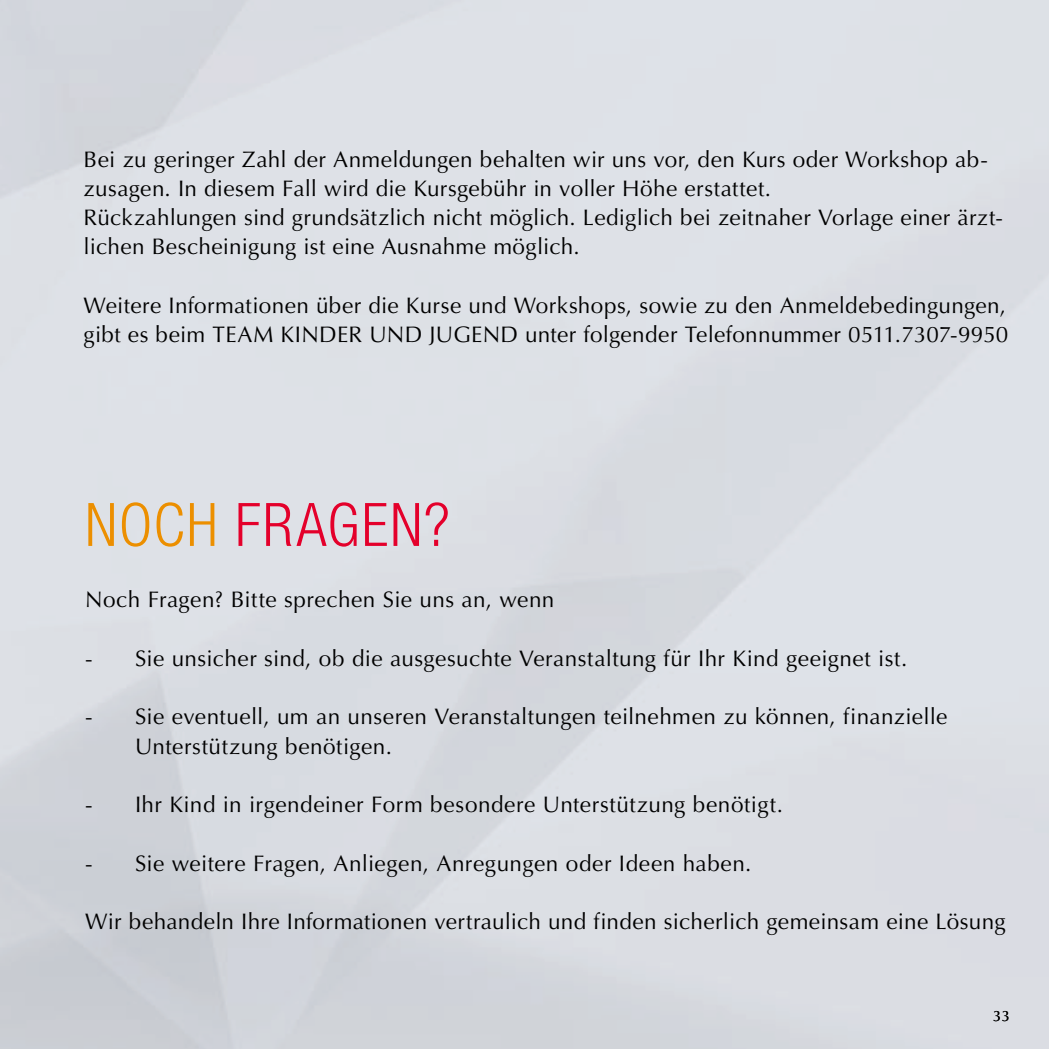
<style>
.page{position:relative;width:1049px;height:1049px;background:#fff}
.page>*{position:absolute;margin:0;border:0;box-sizing:border-box;transform-origin:0 0}
.t1{font:300 condensed 60px "Helvetica Neue LT Com";letter-spacing:.03em;color:#e4002b}
.t2{font:22.5px/29.2px "Optima LT Std";letter-spacing:.015em;color:#000}
.t3{font:15px "Optima LT Std";color:#000}
.s1{color:#ec8f00}
</style>
<div class="page">
<p class="t2" style="left:84px;top:145px;width:921px">Bei zu geringer Zahl der Anmeldungen behalten wir uns vor, den Kurs oder Workshop ab&shy;zusagen. In diesem Fall wird die Kursgebühr in voller Höhe erstattet.<br>Rückzahlungen sind grundsätzlich nicht möglich. Lediglich bei zeitnaher Vorlage einer ärzt&shy;lichen Bescheinigung ist eine Ausnahme möglich.</p>
<p class="t2" style="left:84px;top:291px;width:926px">Weitere Informationen über die Kurse und Workshops, sowie zu den Anmeldebedingungen, gibt es beim TEAM KINDER UND JUGEND unter folgender Telefonnummer 0511.7307-9950</p>
<h1 class="t1" style="left:85px;top:490px;width:366px"><span class="s1">NOCH</span> FRAG EN?</h1>
<p class="t2" style="left:85px;top:585px;width:471px">Noch Fragen? Bitte sprechen Sie uns an, wenn</p>
<p class="t2" style="left:85px;top:644px;width:824px">- Sie unsicher sind, ob die ausgesuchte Veranstaltung für Ihr Kind geeignet ist.</p>
<p class="t2" style="left:135px;top:702px;width:814px;text-indent:-50px">- Sie eventuell, um an unseren Veranstaltungen teilnehmen zu können, finanzielle<br>Unterstützung benötigen.</p>
<p class="t2" style="left:85px;top:790px;width:699px">- Ihr Kind in irgendeiner Form besondere Unterstützung benötigt.</p>
<p class="t2" style="left:85px;top:849px;width:668px">- Sie weitere Fragen, Anliegen, Anregungen oder Ideen haben.</p>
<p class="t2" style="left:85px;top:907px;width:922px">Wir behandeln Ihre Informationen vertraulich und finden sicherlich gemeinsam eine Lösung</p>
<p class="t3" style="left:993px;top:1007px;width:18px">33</p>
</div>
